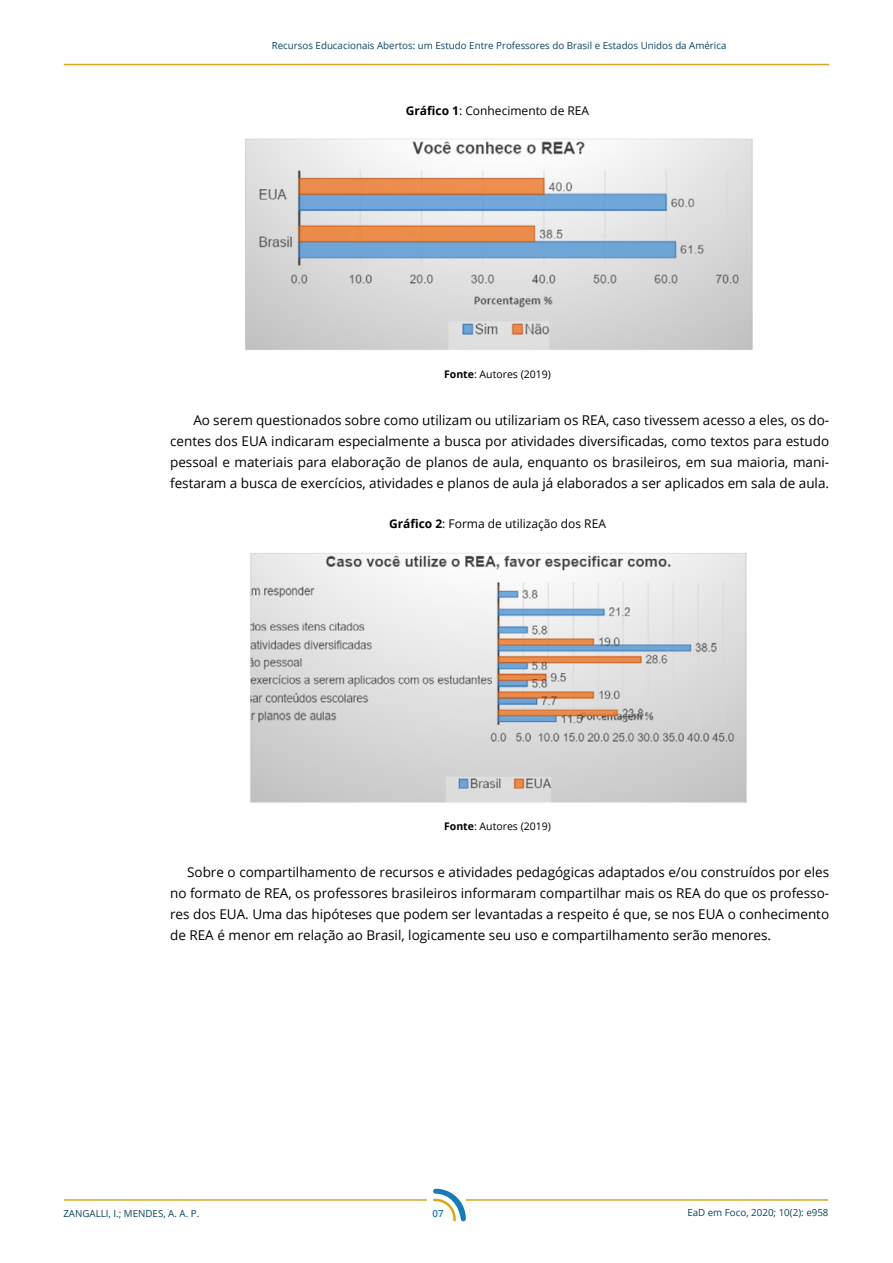
<style>
.page{position:relative;width:893px;height:1263px;background:#fff}
.page>*{position:absolute;margin:0;border:0;box-sizing:border-box;transform-origin:0 0}
.t1{font:13.5px/21px "Open Sans";color:#000;text-align:justify}
.t2{font:12px "Open Sans";color:#000}
.t3{font:10.5px "Open Sans";color:#000}
.t4{font:9.75px "Open Sans";color:#0b4562}
.t5{font:600 9.75px "Open Sans";color:#187bb2}
.s1{font-weight:700}
</style>
<div class="page">
<hr style="left:64px;top:64px;width:765px;height:1px;background:#d3a823">
<hr style="left:466px;top:1199px;width:362px;height:2px;background:#d3a823">
<svg style="left:433px;top:1189px;width:33px;height:32px"></svg>
<hr style="left:64px;top:1199px;width:363px;height:2px;background:#d3a823">
<img style="left:245px;top:138px;width:508px;height:212px">
<img style="left:249px;top:553px;width:498px;height:250px">
<p class="t4" style="left:272px;top:39px;width:456px">Recursos Educacionais Abertos: um Estudo Entre Professores do Brasil e Estados Unidos da América</p>
<p class="t2" style="left:406px;top:103px;width:185px"><span class="s1">Gráfico 1</span>: Conhecimento de REA</p>
<p class="t3" style="left:444px;top:367px;width:108px"><span class="s1">Fonte</span>: Autores (2019)</p>
<p class="t1" style="left:170px;top:409px;width:661px;text-indent:23px">Ao serem questionados sobre como utilizam ou utilizariam os REA, caso tivessem acesso a eles, os do&shy;centes dos EUA indicaram especialmente a busca por atividades diversificadas, como textos para estudo pessoal e materiais para elaboração de planos de aula, enquanto os brasileiros, em sua maioria, mani&shy;festaram a busca de exercícios, atividades e planos de aula já elaborados a ser aplicados em sala de aula.</p>
<p class="t2" style="left:389px;top:515px;width:218px"><span class="s1">Gráfico 2</span>: Forma de utilização dos REA</p>
<p class="t3" style="left:444px;top:819px;width:108px"><span class="s1">Fonte</span>: Autores (2019)</p>
<p class="t1" style="left:170px;top:861px;width:661px;text-indent:17px">Sobre o compartilhamento de recursos e atividades pedagógicas adaptados e/ou construídos por eles no formato de REA, os professores brasileiros informaram compartilhar mais os REA do que os professo&shy;res dos EUA. Uma das hipóteses que podem ser levantadas a respeito é que, se nos EUA o conhecimento de REA é menor em relação ao Brasil, logicamente seu uso e compartilhamento serão menores.</p>
<p class="t4" style="left:63px;top:1206px;width:138px">ZANGALLI, I.; MENDES, A. A. P.</p>
<p class="t4" style="left:687px;top:1206px;width:143px">EaD em Foco, 2020; 10(2): e958</p>
<p class="t5" style="left:432px;top:1207px;width:13px">07</p>
</div>
